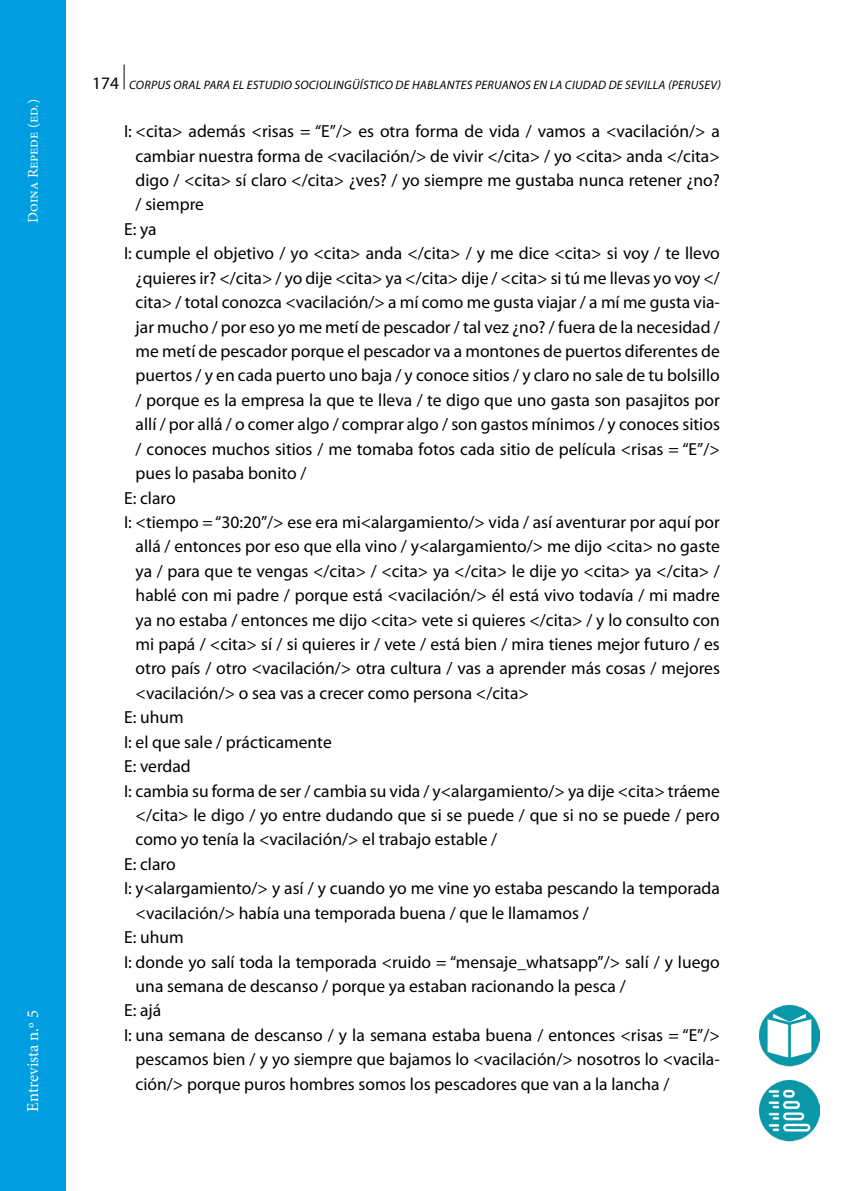
<style>
.page{position:relative;width:844px;height:1191px;background:#fff}
.page>*{position:absolute;margin:0;border:0;box-sizing:border-box;transform-origin:0 0}
._0010_texto_normal_t{font:17.5px/24.5px "Myriad Pro";color:#000;text-align:justify}
.t1{font:16.62px "Minion Pro";color:#fff}
.t2{font:14.88px "Minion Pro";color:#fff}
.t3{font:italic 12.25px "Myriad Pro";letter-spacing:.02em;color:#000}
.s1{font-style:normal;font-size:17.5px}
</style>
<div class="page">
<svg style="left:124px;top:64px;width:1px;height:25px"></svg>
<img style="left:759px;top:1005px;width:60px;height:61px">
<img style="left:759px;top:1081px;width:60px;height:60px">
<div style="left:0;top:0;width:66px;height:1191px;background:#009ee0"></div>
<hr style="left:843px;top:0;width:1px;height:1191px;background:#009ee0">
<p class="t2" style="left:23px;top:223px;width:125px;rotate:-90deg">Doina Repede (ed.)</p>
<p class="t1" style="left:22px;top:1111px;width:103px;rotate:-90deg">Entrevista n.º 5</p>
<p class="t3" style="left:92px;top:79px;width:630px"><span class="s1">174</span> CORPUS ORAL PARA EL ESTUDIO SOCIOLINGÜÍSTICO DE HABLANTES PERUANOS EN LA CIUDAD DE SEVILLA (PERUSEV)</p>
<p class="_0010_texto_normal_t" style="left:136px;top:119px;width:585px;text-indent:-12px">I: &lt;cita&gt; además &lt;risas = “E”/&gt; es otra forma de vida / vamos a &lt;vacilación/&gt; a cambiar nuestra forma de &lt;vacilación/&gt; de vivir &lt;/cita&gt; / yo &lt;cita&gt; anda &lt;/cita&gt; digo / &lt;cita&gt; sí claro &lt;/cita&gt; ¿ves? / yo siempre me gustaba nunca retener ¿no? / siempre</p>
<p class="_0010_texto_normal_t" style="left:124px;top:217px;width:34px">E: ya</p>
<p class="_0010_texto_normal_t" style="left:136px;top:241px;width:585px;text-indent:-12px">I: cumple el objetivo / yo &lt;cita&gt; anda &lt;/cita&gt; / y me dice &lt;cita&gt; si voy / te llevo ¿quieres ir? &lt;/cita&gt; / yo dije &lt;cita&gt; ya &lt;/cita&gt; dije / &lt;cita&gt; si tú me llevas yo voy &lt;/ cita&gt; / total conozca &lt;vacilación/&gt; a mí como me gusta viajar / a mí me gusta via&shy;jar mucho / por eso yo me metí de pescador / tal vez ¿no? / fuera de la necesidad / me metí de pescador porque el pescador va a montones de puertos diferentes de puertos / y en cada puerto uno baja / y conoce sitios / y claro no sale de tu bolsillo / porque es la empresa la que te lleva / te digo que uno gasta son pasajitos por allí / por allá / o comer algo / comprar algo / son gastos mínimos / y conoces sitios / conoces muchos sitios / me tomaba fotos cada sitio de película &lt;risas = “E”/&gt; pues lo pasaba bonito /</p>
<p class="_0010_texto_normal_t" style="left:124px;top:486px;width:53px">E: claro</p>
<p class="_0010_texto_normal_t" style="left:136px;top:510px;width:585px;text-indent:-12px">I: &lt;tiempo = “30:20”/&gt; ese era mi&lt;alargamiento/&gt; vida / así aventurar por aquí por allá / entonces por eso que ella vino / y&lt;alargamiento/&gt; me dijo &lt;cita&gt; no gaste ya / para que te vengas &lt;/cita&gt; / &lt;cita&gt; ya &lt;/cita&gt; le dije yo &lt;cita&gt; ya &lt;/cita&gt; / hablé con mi padre / porque está &lt;vacilación/&gt; él está vivo todavía / mi madre ya no estaba / entonces me dijo &lt;cita&gt; vete si quieres &lt;/cita&gt; / y lo consulto con mi papá / &lt;cita&gt; sí / si quieres ir / vete / está bien / mira tienes mejor futuro / es otro país / otro &lt;vacilación/&gt; otra cultura / vas a aprender más cosas / mejores &lt;vacilación/&gt; o sea vas a crecer como persona &lt;/cita&gt;</p>
<p class="_0010_texto_normal_t" style="left:124px;top:705px;width:61px">E: uhum</p>
<p class="_0010_texto_normal_t" style="left:124px;top:730px;width:209px">I: el que sale / prácticamente</p>
<p class="_0010_texto_normal_t" style="left:124px;top:754px;width:68px">E: verdad</p>
<p class="_0010_texto_normal_t" style="left:136px;top:779px;width:585px;text-indent:-12px">I: cambia su forma de ser / cambia su vida / y&lt;alargamiento/&gt; ya dije &lt;cita&gt; tráeme &lt;/cita&gt; le digo / yo entre dudando que si se puede / que si no se puede / pero como yo tenía la &lt;vacilación/&gt; el trabajo estable /</p>
<p class="_0010_texto_normal_t" style="left:124px;top:852px;width:53px">E: claro</p>
<p class="_0010_texto_normal_t" style="left:136px;top:876px;width:585px;text-indent:-12px">I: y&lt;alargamiento/&gt; y así / y cuando yo me vine yo estaba pescando la temporada &lt;vacilación/&gt; había una temporada buena / que le llamamos /</p>
<p class="_0010_texto_normal_t" style="left:124px;top:925px;width:61px">E: uhum</p>
<p class="_0010_texto_normal_t" style="left:136px;top:949px;width:585px;text-indent:-12px">I: donde yo salí toda la temporada &lt;ruido = “mensaje_whatsapp”/&gt; salí / y luego una semana de descanso / porque ya estaban racionando la pesca /</p>
<p class="_0010_texto_normal_t" style="left:124px;top:998px;width:39px">E: ajá</p>
<p class="_0010_texto_normal_t" style="left:136px;top:1023px;width:585px;text-indent:-12px">I: una semana de descanso / y la semana estaba buena / entonces &lt;risas = “E”/&gt; pescamos bien / y yo siempre que bajamos lo &lt;vacilación/&gt; nosotros lo &lt;vacila&shy;ción/&gt; porque puros hombres somos los pescadores que van a la lancha /</p>
</div>
